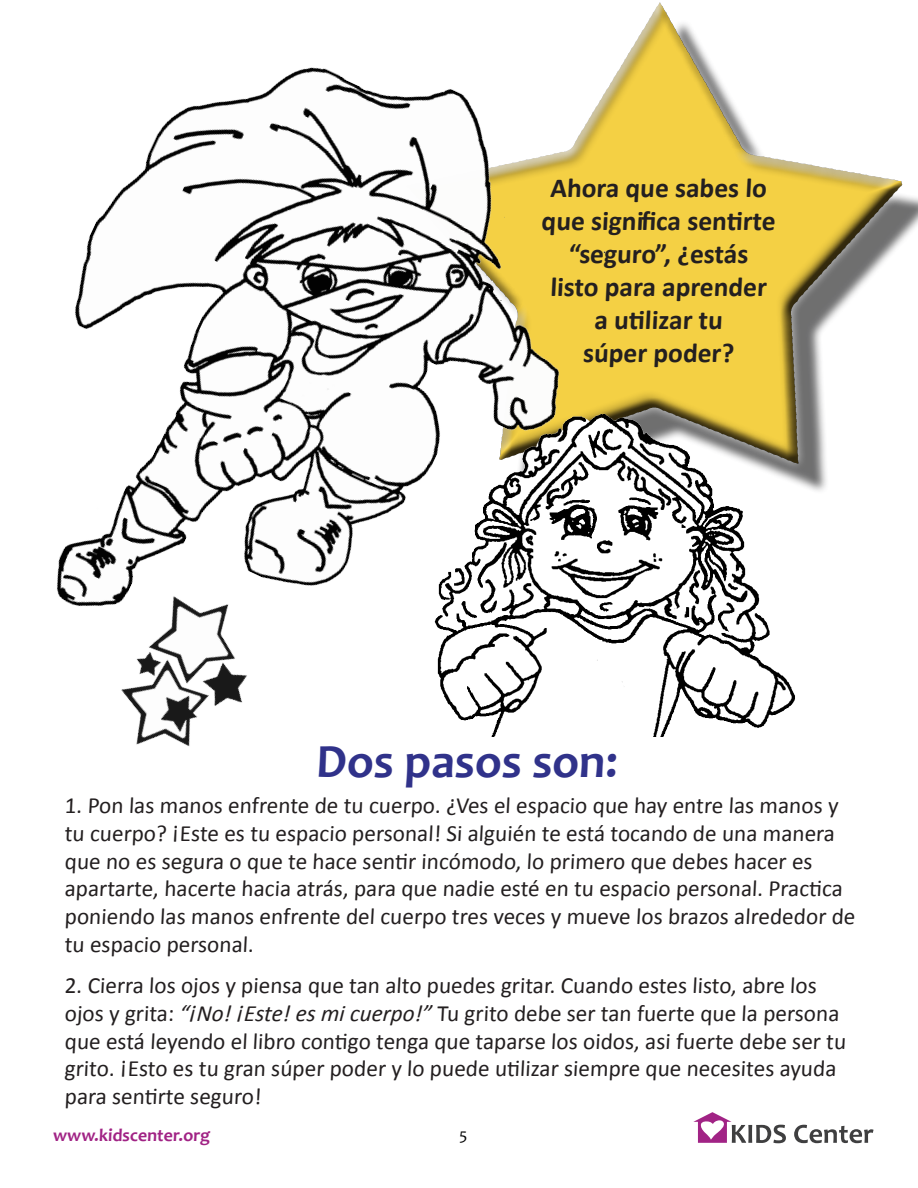
<style>
.page{position:relative;width:918px;height:1188px;background:#fff}
.page>*{position:absolute;margin:0;border:0;box-sizing:border-box;transform-origin:0 0}
.t1{font:700 48px "Candara";color:#30328a}
.t2{font:700 27.45px/33px "Calibri";color:#231f20;text-align:center}
.t3{font:23.25px/27.9px "Calibri";color:#231f20}
.t4{font:700 18px "Candara";color:#a12385}
.t5{font:16.5px "Candara";color:#000}
.s1{font-style:italic}
</style>
<div class="page">
<svg style="left:794px;top:1125px;width:80px;height:18px"></svg>
<svg style="left:693px;top:1112px;width:93px;height:31px"></svg>
<div style="left:399px;top:2px;width:513px;height:472px;background:#231f20;opacity:.75"></div>
<img style="left:437px;top:287px;width:391px;height:450px">
<img style="left:121px;top:659px;width:126px;height:87px">
<img style="left:57px;top:36px;width:648px;height:623px">
<img style="left:905px;top:2px;width:13px;height:472px">
<p class="t2" style="left:541px;top:171px;width:237px">Ahora que sabes lo que significa sentirte “ seguro ”, ¿estás listo para aprender a utilizar tu<br>súper poder?</p>
<p class="t1" style="left:315px;top:731px;width:306px">Dos pasos son:</p>
<p class="t3" style="left:64px;top:791px;width:794px">1. Pon las manos enfrente de tu cuerpo. ¿Ves el espacio que hay entre las manos y tu cuerpo? ¡Este es tu espacio personal! Si alguién te está tocando de una manera que no es segura o que te hace sentir incómodo, lo primero que debes hacer es apartarte, hacerte hacia atrás, para que nadie esté en tu espacio personal. Practica poniendo las manos enfrente del cuerpo tres veces y mueve los brazos alrededor de tu espacio personal.</p>
<p class="t3" style="left:64px;top:971px;width:785px">2. Cierra los ojos y piensa que tan alto puedes gritar. Cuando estes listo, abre los ojos y grita: <span class="s1">“¡No! ¡Este! es mi cuerpo!”</span> Tu grito debe ser tan fuerte que la persona que está leyendo el libro contigo tenga que taparse los oidos, asi fuerte debe ser tu grito. ¡Esto es tu gran súper poder y lo puede utilizar siempre que necesites ayuda para sentirte seguro!</p>
<p class="t4" style="left:53px;top:1124px;width:160px">www.kidscenter.org</p>
<p class="t5" style="left:459px;top:1124px;width:11px">5</p>
</div>
